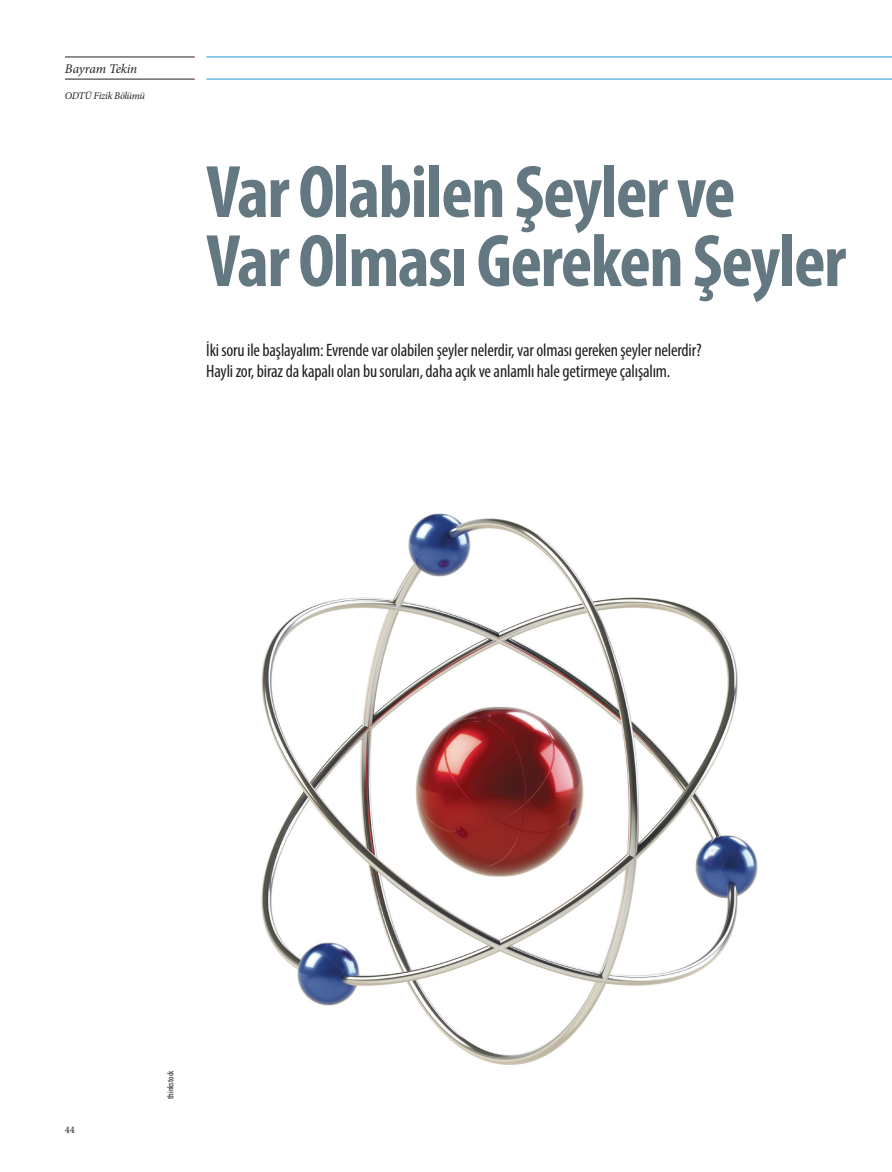
<style>
.page{position:relative;width:892px;height:1172px;background:#fff}
.page>*{position:absolute;margin:0;border:0;box-sizing:border-box;transform-origin:0 0}
.t1{font:700 condensed 75px/69px "Myriad Pro";letter-spacing:-.02em;color:#647882}
.t2{font:condensed 18px/20.2px "Myriad Pro";letter-spacing:-.01em;color:#231f20}
.t3{font:italic 13.2px "Minion Pro";letter-spacing:-.015em;color:#231f20}
.t4{font:italic 10.35px "Minion Pro";letter-spacing:-.04em;color:#231f20}
.t5{font:10.35px "Minion Pro";color:#231f20}
.t6{font:condensed 9px "Myriad Pro";color:#231f20}
</style>
<div class="page">
<hr style="left:65px;top:79px;width:130px;height:1px;background:#231f20">
<hr style="left:65px;top:57px;width:130px;height:1px;background:#231f20">
<hr style="left:206px;top:79px;width:685px;height:1px;background:#1d99d6">
<hr style="left:206px;top:57px;width:685px;height:1px;background:#1d99d6">
<img style="left:261px;top:513px;width:497px;height:552px">
<p class="t3" style="left:65px;top:59px;width:74px">Bayram Tekin</p>
<p class="t4" style="left:65px;top:89px;width:81px">ODTÜ Fizik Bölümü</p>
<h1 class="t1" style="left:206px;top:156px;width:641px">Var Olabilen Şeyler ve<br>Var Olması Gereken Şeyler</h1>
<p class="t2" style="left:206px;top:340px;width:496px">İki soru ile başlayalım: Evrende var olabilen şeyler nelerdir, var olması gereken şeyler nelerdir?<br>Hayli zor, biraz da kapalı olan bu soruları, daha açık ve anlamlı hale getirmeye çalışalım.</p>
<p class="t5" style="left:65px;top:1122px;width:11px">44</p>
<p class="t6" style="left:165px;top:1098px;width:30px;rotate:-90deg">thinkstock</p>
</div>
